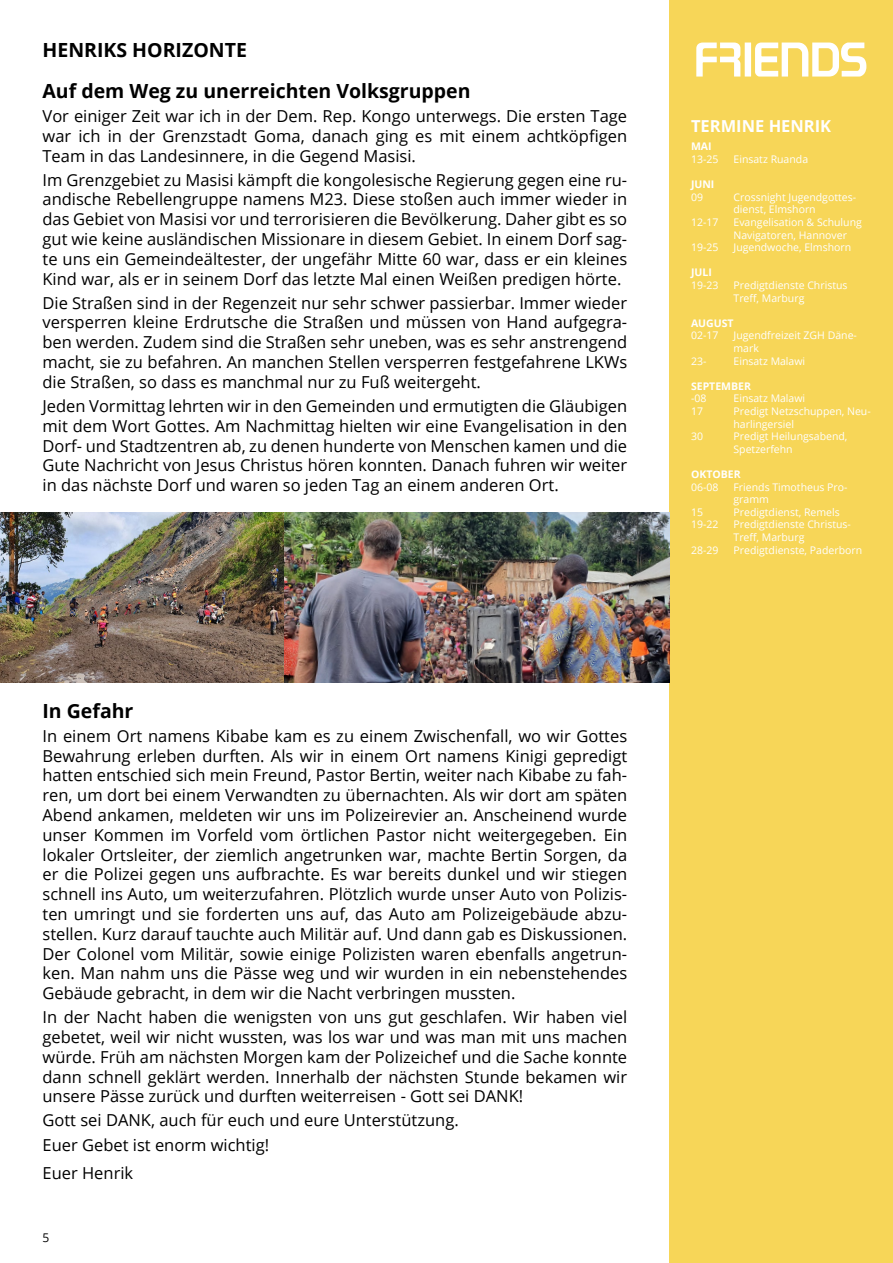
<style>
.page{position:relative;width:893px;height:1263px;background:#fff}
.page>*{position:absolute;margin:0;border:0;box-sizing:border-box;transform-origin:0 0}
.t1{font:700 19.5px/40.3px "Open Sans";color:#000}
.t2{font:16.5px/19.8px "Open Sans";color:#000;text-align:justify}
.t3{font:700 16.5px "Open Sans";color:#fff}
.t4{font:12px "Open Sans";color:#000}
.t5{font:10.5px/12.6px "Open Sans";color:#fff}
.t6{font:700 10.5px "Open Sans";color:#fff}
</style>
<div class="page">
<div style="left:670px;top:0;width:223px;height:1263px;background:#f7d658"></div>
<div style="left:745px;top:43px;width:6px;height:34px;background:#fff"></div>
<svg style="left:755px;top:43px;width:111px;height:34px"></svg>
<svg style="left:696px;top:43px;width:44px;height:34px"></svg>
<img style="left:0;top:512px;width:285px;height:170px">
<img style="left:285px;top:512px;width:385px;height:170px">
<p class="t1" style="left:43px;top:30px;width:430px">HENRIKS HORIZONTE<br>Auf dem Weg zu unerreichten Volksgruppen</p>
<p class="t2" style="left:43px;top:106px;width:586px">Vor einiger Zeit war ich in der Dem. Rep. Kongo unterwegs. Die ersten Tage war ich in der Grenzstadt Goma, danach ging es mit einem achtköpfigen Team in das Landesinnere, in die Gegend Masisi.</p>
<p class="t2" style="left:43px;top:169px;width:586px">Im Grenzgebiet zu Masisi kämpft die kongolesische Regierung gegen eine ru&shy;andische Rebellengruppe namens M23. Diese stoßen auch immer wieder in das Gebiet von Masisi vor und terrorisieren die Bevölkerung. Daher gibt es so gut wie keine ausländischen Missionare in diesem Gebiet. In einem Dorf sag&shy;te uns ein Gemeindeältester, der ungefähr Mitte 60 war, dass er ein kleines Kind war, als er in seinem Dorf das letzte Mal einen Weißen predigen hörte.</p>
<p class="t2" style="left:43px;top:292px;width:586px">Die Straßen sind in der Regenzeit nur sehr schwer passierbar. Immer wieder versperren kleine Erdrutsche die Straßen und müssen von Hand aufgegra&shy;ben werden. Zudem sind die Straßen sehr uneben, was es sehr anstrengend macht, sie zu befahren. An manchen Stellen versperren festgefahrene LKWs die Straßen, so dass es manchmal nur zu Fuß weitergeht.</p>
<p class="t2" style="left:43px;top:396px;width:586px">Jeden Vormittag lehrten wir in den Gemeinden und ermutigten die Gläubigen mit dem Wort Gottes. Am Nachmittag hielten wir eine Evangelisation in den Dorf- und Stadtzentren ab, zu denen hunderte von Menschen kamen und die Gute Nachricht von Jesus Christus hören konnten. Danach fuhren wir weiter in das nächste Dorf und waren so jeden Tag an einem anderen Ort.</p>
<p class="t1" style="left:43px;top:690px;width:92px">In Gefahr</p>
<p class="t2" style="left:43px;top:725px;width:586px">In einem Ort namens Kibabe kam es zu einem Zwischenfall, wo wir Gottes Bewahrung erleben durften. Als wir in einem Ort namens Kinigi gepredigt hatten entschied sich mein Freund, Pastor Bertin, weiter nach Kibabe zu fah&shy;ren, um dort bei einem Verwandten zu übernachten. Als wir dort am späten Abend ankamen, meldeten wir uns im Polizeirevier an. Anscheinend wurde unser Kommen im Vorfeld vom örtlichen Pastor nicht weitergegeben. Ein lokaler Ortsleiter, der ziemlich angetrunken war, machte Bertin Sorgen, da er die Polizei gegen uns aufbrachte. Es war bereits dunkel und wir stiegen schnell ins Auto, um weiterzufahren. Plötzlich wurde unser Auto von Polizis&shy;ten umringt und sie forderten uns auf, das Auto am Polizeigebäude abzu&shy;stellen. Kurz darauf tauchte auch Militär auf. Und dann gab es Diskussionen.<br>Der Colonel vom Militär, sowie einige Polizisten waren ebenfalls angetrun&shy;ken. Man nahm uns die Pässe weg und wir wurden in ein nebenstehendes Gebäude gebracht, in dem wir die Nacht verbringen mussten.</p>
<p class="t2" style="left:43px;top:1007px;width:586px">In der Nacht haben die wenigsten von uns gut geschlafen. Wir haben viel gebetet, weil wir nicht wussten, was los war und was man mit uns machen würde. Früh am nächsten Morgen kam der Polizeichef und die Sache konnte dann schnell geklärt werden. Innerhalb der nächsten Stunde bekamen wir unsere Pässe zurück und durften weiterreisen - Gott sei DANK!</p>
<p class="t2" style="left:43px;top:1108px;width:418px;line-height:24px">Gott sei DANK, auch für euch und eure Unterstützung.<br>Euer Gebet ist enorm wichtig!</p>
<p class="t2" style="left:43px;top:1162px;width:92px">Euer Henrik</p>
<p class="t4" style="left:43px;top:1229px;width:8px">5</p>
<p class="t3" style="left:691px;top:114px;width:142px">TERMINE HENRIK</p>
<p class="t5" style="left:733px;top:153px;width:76px">Einsatz Ruanda</p>
<p class="t5" style="left:733px;top:190px;width:130px">Crossnight Jugendgottes&shy;dienst, Elmshorn<br>Evangelisation &amp; Schulung<br>Navigatoren, Hannover<br>Jugendwoche, Elmshorn</p>
<p class="t5" style="left:733px;top:279px;width:115px">Predigtdienste Christus<br>Treff, Marburg</p>
<p class="t5" style="left:733px;top:329px;width:125px">Jugendfreizeit ZGH Däne&shy;mark<br>Einsatz Malawi</p>
<p class="t5" style="left:733px;top:392px;width:139px">Einsatz Malawi<br>Predigt Netzschuppen, Neu&shy;harlingersiel<br>Predigt Heilungsabend,<br>Spetzerfehn</p>
<p class="t5" style="left:733px;top:480px;width:130px">Friends Timotheus Pro&shy;gramm<br>Predigtdienst, Remels<br>Predigtdienste Christus-<br>Treff, Marburg<br>Predigtdienste, Paderborn</p>
<p class="t6" style="left:691px;top:139px;width:22px">MAI</p>
<p class="t5" style="left:691px;top:153px;width:29px">13-25</p>
<p class="t6" style="left:691px;top:177px;width:25px">JUNI</p>
<p class="t5" style="left:691px;top:190px;width:14px">09</p>
<p class="t5" style="left:691px;top:216px;width:29px">12-17</p>
<p class="t5" style="left:691px;top:241px;width:29px">19-25</p>
<p class="t6" style="left:691px;top:265px;width:22px">JULI</p>
<p class="t5" style="left:691px;top:279px;width:29px">19-23</p>
<p class="t6" style="left:691px;top:316px;width:44px">AUGUST</p>
<p class="t5" style="left:691px;top:329px;width:29px">02-17</p>
<p class="t5" style="left:691px;top:354px;width:17px">23-</p>
<p class="t6" style="left:691px;top:379px;width:61px">SEPTEMBER</p>
<p class="t5" style="left:691px;top:392px;width:17px">-08<br>17</p>
<p class="t5" style="left:691px;top:430px;width:14px">30</p>
<p class="t6" style="left:691px;top:467px;width:51px">OKTOBER</p>
<p class="t5" style="left:691px;top:480px;width:29px">06-08</p>
<p class="t5" style="left:691px;top:505px;width:29px">15<br>19-22</p>
<p class="t5" style="left:691px;top:543px;width:29px">28-29</p>
</div>
